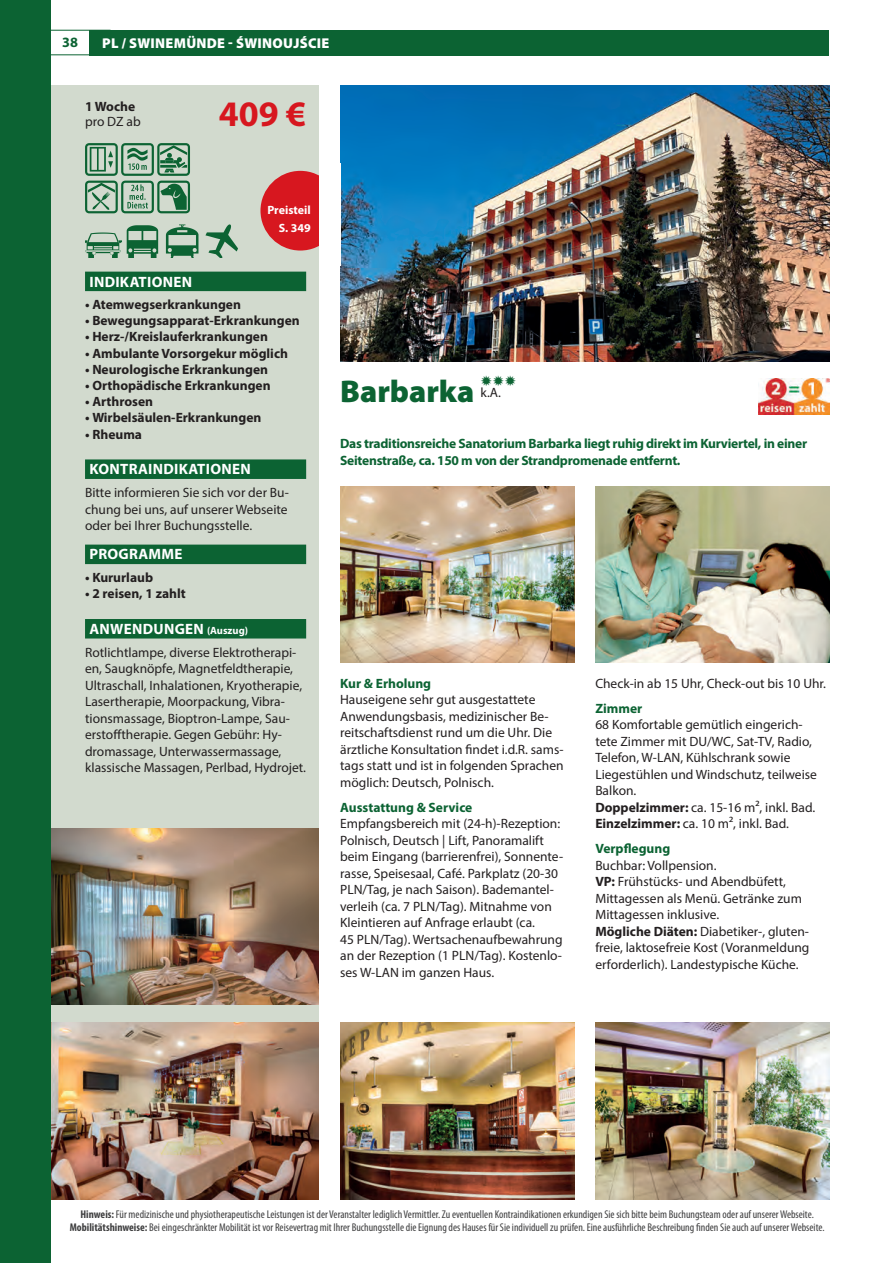
<style>
.page{position:relative;width:893px;height:1263px;background:#fff}
.page>*{position:absolute;margin:0;border:0;box-sizing:border-box;transform-origin:0 0}
.t1{font:700 36px "Myriad Pro";color:#d7171f}
.t2{font:900 31.5px "Myriad Pro";color:#0c6333}
.t3{font:700 15px "Myriad Pro";letter-spacing:.02em;color:#fff}
.t4{font:15px "Zapf Dingbats Std";color:#0c6333}
.t5{font:900 14.25px "Myriad Pro";letter-spacing:.02em;color:#fff}
.t6{font:700 14.25px "Myriad Pro";color:#0c6333}
.t7{font:13.5px/16.5px "Myriad Pro";color:#231f20}
.t8{font:700 13.5px "Myriad Pro";color:#231f20}
.t9{font:700 13.5px/16.5px "Myriad Pro";letter-spacing:-.02em;color:#0c6333}
.t10{font:700 13.5px "Myriad Pro";color:#0c6333}
.t11{font:700 12px/17.5px "Myriad Pro";color:#fff;text-align:right}
.t12{font:condensed 11.25px/13.5px "Myriad Pro";color:#3e3e3f;text-align:center}
.s1{font-size:10.5px}
.s2{font-weight:700}
</style>
<div class="page">
<hr style="left:0;top:30px;width:111px;height:1px;background:#0c6333">
<hr style="left:0;top:54px;width:111px;height:1px;background:#0c6333">
<div style="left:89px;top:30px;width:740px;height:25px;background:#0c6333"></div>
<div style="left:0;top:85px;width:319px;height:1114px;background:#d2dace"></div>
<img style="left:340px;top:85px;width:489px;height:276px">
<img style="left:51px;top:828px;width:268px;height:177px">
<img style="left:51px;top:1022px;width:268px;height:177px">
<img style="left:340px;top:1022px;width:234px;height:177px">
<img style="left:340px;top:486px;width:234px;height:177px">
<img style="left:595px;top:1022px;width:234px;height:177px">
<img style="left:595px;top:486px;width:234px;height:177px">
<img style="left:758px;top:378px;width:71px;height:36px">
<div style="left:0;top:0;width:51px;height:1263px;background:#0c6333"></div>
<div style="left:85px;top:272px;width:221px;height:19px;background:#0c6333"></div>
<div style="left:85px;top:459px;width:221px;height:20px;background:#0c6333"></div>
<div style="left:85px;top:545px;width:221px;height:19px;background:#0c6333"></div>
<div style="left:85px;top:619px;width:221px;height:19px;background:#0c6333"></div>
<svg style="left:85px;top:143px;width:105px;height:68px"></svg>
<svg style="left:145px;top:170px;width:45px;height:41px"></svg>
<svg style="left:85px;top:211px;width:26px;height:47px"></svg>
<svg style="left:111px;top:211px;width:40px;height:47px"></svg>
<svg style="left:151px;top:211px;width:39px;height:47px"></svg>
<svg style="left:190px;top:224px;width:48px;height:34px"></svg>
<div style="left:260px;top:171px;width:80px;height:80px;background:#d7171f;border-radius:50%"></div>
<div style="left:319px;top:164px;width:21px;height:102px;background:#fff"></div>
<p class="t6" style="left:62px;top:33px;width:17px">38</p>
<p class="t5" style="left:102px;top:34px;width:229px">PL / SWINEMÜNDE - ŚWINOUJŚCIE</p>
<p class="t8" style="left:85px;top:97px;width:52px">1 Woche</p>
<p class="t7" style="left:85px;top:113px;width:57px">pro DZ ab</p>
<h1 class="t1" style="left:219px;top:90px;width:89px">409 €</h1>
<p class="t11" style="left:267px;top:201px;width:45px">Preisteil<br>S. 349</p>
<p class="t3" style="left:89px;top:272px;width:104px">INDIKATIONEN</p>
<p class="t8" style="left:85px;top:296px;width:157px">• Atemwegserkrankungen</p>
<p class="t8" style="left:85px;top:312px;width:216px">• Bewegungsapparat-Erkrankungen</p>
<p class="t8" style="left:85px;top:328px;width:184px">• Herz-/Kreislauferkrankungen</p>
<p class="t8" style="left:85px;top:344px;width:204px">• Ambulante Vorsorgekur möglich</p>
<p class="t8" style="left:85px;top:360px;width:185px">• Neurologische Erkrankungen</p>
<p class="t8" style="left:85px;top:377px;width:187px">• Orthopädische Erkrankungen</p>
<p class="t8" style="left:85px;top:393px;width:70px">• Arthrosen</p>
<p class="t8" style="left:85px;top:409px;width:178px">• Wirbelsäulen-Erkrankungen</p>
<p class="t8" style="left:85px;top:425px;width:59px">• Rheuma</p>
<p class="t3" style="left:89px;top:459px;width:163px">KONTRAINDIKATIONEN</p>
<p class="t7" style="left:85px;top:484px;width:205px;text-align:justify">Bitte informieren Sie sich vor der Bu&shy;chung bei uns, auf unserer Webseite oder bei Ihrer Buchungsstelle.</p>
<p class="t3" style="left:89px;top:545px;width:95px">PROGRAMME</p>
<p class="t8" style="left:85px;top:569px;width:70px">• Kururlaub</p>
<p class="t8" style="left:85px;top:585px;width:102px">• 2 reisen, 1 zahlt</p>
<p class="t3" style="left:89px;top:619px;width:160px">ANWENDUNGEN <span class="s1">(Auszug)</span></p>
<p class="t7" style="left:85px;top:644px;width:223px">Rotlichtlampe, diverse Elektrotherapi&shy;en, Saugknöpfe, Magnetfeldtherapie, Ultraschall, Inhalationen, Kryotherapie, Lasertherapie, Moorpackung, Vibra&shy;tionsmassage, Bioptron-Lampe, Sau&shy;erstofftherapie. Gegen Gebühr: Hy&shy;dromassage, Unterwassermassage, klassische Massagen, Perlbad, Hydrojet.</p>
<h2 class="t2" style="left:340px;top:370px;width:136px">Barbarka</h2>
<p class="t4" style="left:481px;top:373px;width:37px">✹✹✹</p>
<p class="t9" style="left:340px;top:435px;width:468px">Das traditionsreiche Sanatorium Barbarka liegt ruhig direkt im Kurviertel, in einer<br>Seitenstraße, ca. 150 m von der Strandpromenade entfernt.</p>
<p class="t7" style="left:481px;top:384px;width:22px">k.A.</p>
<p class="t10" style="left:340px;top:674px;width:93px">Kur &amp; Erholung</p>
<p class="t7" style="left:340px;top:691px;width:225px">Hauseigene sehr gut ausgestattete Anwendungsbasis, medizinischer Be&shy;reitschaftsdienst rund um die Uhr. Die ärztliche Konsultation findet i.d.R. sams&shy;tags statt und ist in folgenden Sprachen möglich: Deutsch, Polnisch.</p>
<p class="t10" style="left:340px;top:798px;width:134px">Ausstattung &amp; Service</p>
<p class="t7" style="left:340px;top:815px;width:225px">Empfangsbereich mit (24-h)-Rezeption:<br>Polnisch, Deutsch | Lift, Panoramalift beim Eingang (barrierenfrei), Sonnente&shy;rasse, Speisesaal, Café. Parkplatz (20-30<br>PLN/Tag, je nach Saison). Bademantel&shy;verleih (ca. 7 PLN/Tag). Mitnahme von Kleintieren auf Anfrage erlaubt (ca.<br>45 PLN/Tag). Wertsachenaufbewahrung an der Rezeption (1 PLN/Tag). Kostenlo&shy;ses W-LAN im ganzen Haus.</p>
<p class="t7" style="left:595px;top:675px;width:232px">Check-in ab 15 Uhr, Check-out bis 10 Uhr.</p>
<p class="t9" style="left:595px;top:700px;width:48px">Zimmer</p>
<p class="t7" style="left:595px;top:716px;width:223px">68 Komfortable gemütlich eingerich&shy;tete Zimmer mit DU/WC, Sat-TV, Radio, Telefon, W-LAN, Kühlschrank sowie Liegestühlen und Windschutz, teilweise Balkon.<br><span class="s2">Doppelzimmer:</span> ca. 15-16 m², inkl. Bad.<br><span class="s2">Einzelzimmer:</span> ca. 10 m², inkl. Bad.</p>
<p class="t10" style="left:595px;top:840px;width:76px">Verpflegung</p>
<p class="t7" style="left:595px;top:857px;width:216px">Buchbar: Vollpension.<br><span class="s2">VP:</span> Frühstücks- und Abendbüfett, Mittagessen als Menü. Getränke zum Mittagessen inklusive.<br><span class="s2">Mögliche Diäten:</span> Diabetiker-, gluten&shy;freie, laktosefreie Kost (Voranmeldung erforderlich). Landestypische Küche.</p>
<p class="t12" style="left:70px;top:1207px;width:756px"><span class="s2">Hinweis:</span> Für medizinische und physiotherapeutische Leistungen ist der Veranstalter lediglich Vermittler. Zu eventuellen Kontraindikationen erkundigen Sie sich bitte beim Buchungsteam oder auf unserer Webseite.<br><span class="s2">Mobilitätshinweise:</span> Bei eingeschränkter Mobilität ist vor Reisevertrag mit Ihrer Buchungsstelle die Eignung des Hauses für Sie individuell zu prüfen. Eine ausführliche Beschreibung finden Sie auch auf unserer Webseite.</p>
</div>
